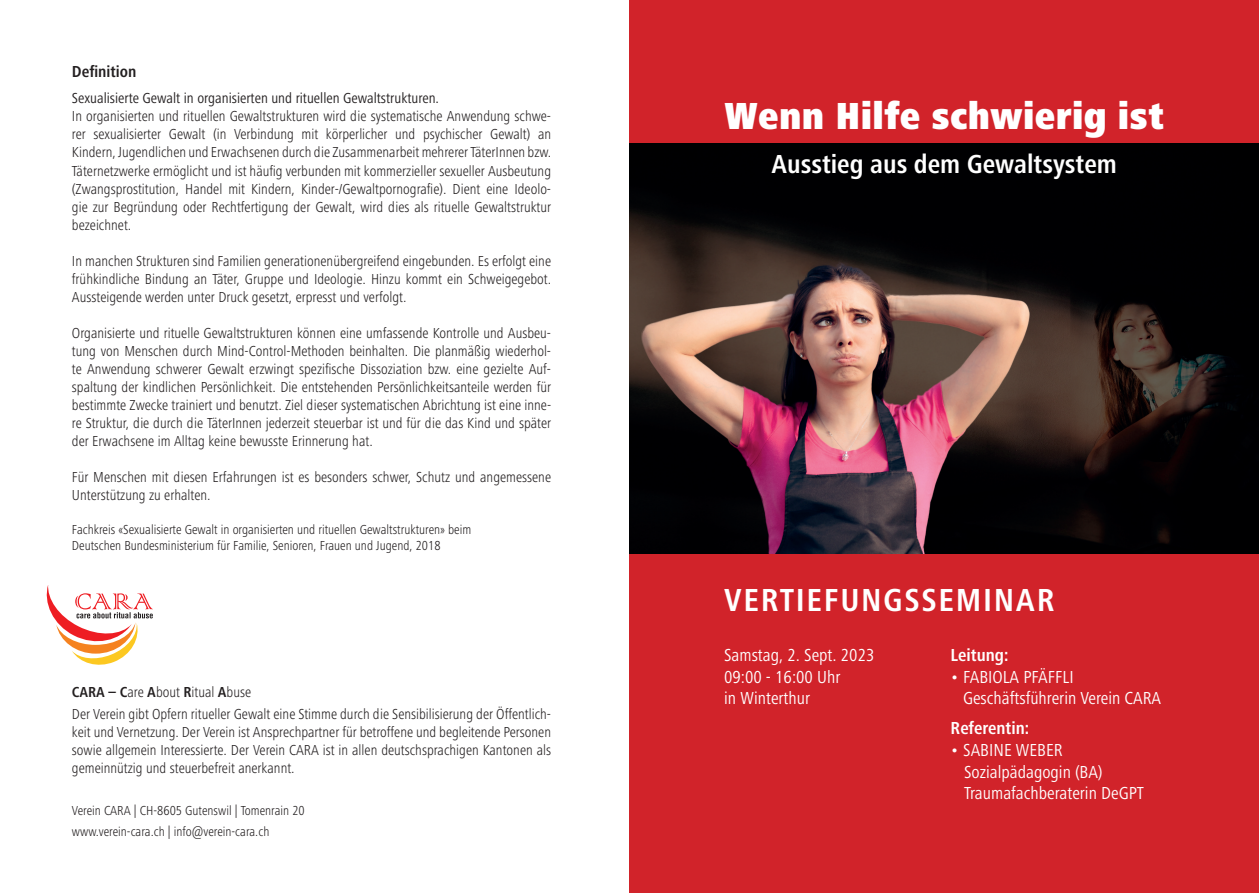
<style>
.page{position:relative;width:1259px;height:893px;background:#fff}
.page>*{position:absolute;margin:0;border:0;box-sizing:border-box;transform-origin:0 0}
.t1{font:900 condensed 39px "Frutiger Next";letter-spacing:.01em;color:#fff}
.t2{font:700 condensed 33px "Frutiger Next";letter-spacing:.05em;color:#fff}
.t3{font:700 condensed 27px "Frutiger Next";color:#fff}
.t4{font:condensed 18px/21.6px "Frutiger Next";color:#fff}
.t5{font:700 condensed 18px "Frutiger Next";color:#fff}
.t6{font:700 condensed 16.5px "Frutiger Next";color:#231f20}
.t7{font:300 condensed 15px/18px "Frutiger Next";color:#231f20;text-align:justify}
.t8{font:condensed 15px "Frutiger Next";color:#231f20}
.t9{font:300 condensed 13.5px/16.2px "Frutiger Next";color:#231f20}
.s1{font-weight:700}
</style>
<div class="page">
<div style="left:629px;top:0;width:630px;height:893px;background:#d1232a"></div>
<svg style="left:47px;top:585px;width:106px;height:80px"></svg>
<img style="left:629px;top:144px;width:630px;height:409px">
<p class="t6" style="left:72px;top:62px;width:66px">Definition</p>
<p class="t8" style="left:72px;top:90px;width:369px">Sexualisierte Gewalt in organisierten und rituellen Gewaltstrukturen.</p>
<p class="t7" style="left:72px;top:107px;width:481px">In organisierten und rituellen Gewaltstrukturen wird die systematische Anwendung schwe&shy;rer sexualisierter Gewalt (in Verbindung mit körperlicher und psychischer Gewalt) an Kindern, Jugendlichen und Erwachsenen durch die Zusammenarbeit mehrerer TäterInnen bzw.<br>Täternetzwerke ermöglicht und ist häufig verbunden mit kommerzieller sexueller Ausbeutung (Zwangsprostitution, Handel mit Kindern, Kinder-/Gewaltpornografie). Dient eine Ideolo&shy;gie zur Begründung oder Rechtfertigung der Gewalt, wird dies als rituelle Gewaltstruktur bezeichnet.</p>
<p class="t7" style="left:72px;top:251px;width:481px">In manchen Strukturen sind Familien generationenübergreifend eingebunden. Es erfolgt eine frühkindliche Bindung an Täter, Gruppe und Ideologie. Hinzu kommt ein Schweigegebot.<br>Aussteigende werden unter Druck gesetzt, erpresst und verfolgt.</p>
<p class="t7" style="left:72px;top:323px;width:481px">Organisierte und rituelle Gewaltstrukturen können eine umfassende Kontrolle und Ausbeu&shy;tung von Menschen durch Mind-Control-Methoden beinhalten. Die planmäßig wiederhol&shy;te Anwendung schwerer Gewalt erzwingt spezifische Dissoziation bzw. eine gezielte Auf&shy;spaltung der kindlichen Persönlichkeit. Die entstehenden Persönlichkeitsanteile werden für bestimmte Zwecke trainiert und benutzt. Ziel dieser systematischen Abrichtung ist eine inne&shy;re Struktur, die durch die TäterInnen jederzeit steuerbar ist und für die das Kind und später der Erwachsene im Alltag keine bewusste Erinnerung hat.</p>
<p class="t7" style="left:72px;top:467px;width:481px">Für Menschen mit diesen Erfahrungen ist es besonders schwer, Schutz und angemessene<br>Unterstützung zu erhalten.</p>
<p class="t9" style="left:72px;top:521px;width:401px">Fachkreis «Sexualisierte Gewalt in organisierten und rituellen Gewaltstrukturen» beim<br>Deutschen Bundesministerium für Familie, Senioren, Frauen und Jugend, 2018</p>
<p class="t7" style="left:72px;top:681px;width:481px;line-height:22.2px"><span class="s1">CARA – C</span>are <span class="s1">A</span>bout <span class="s1">R</span>itual <span class="s1">A</span>buse<br>Der Verein gibt Opfern ritueller Gewalt eine Stimme durch die Sensibilisierung der Öffentlich-</p>
<p class="t7" style="left:72px;top:723px;width:481px">keit und Vernetzung. Der Verein ist Ansprechpartner für betroffene und begleitende Personen sowie allgemein Interessierte. Der Verein CARA ist in allen deutschsprachigen Kantonen als gemeinnützig und steuerbefreit anerkannt.</p>
<p class="t9" style="left:72px;top:800px;width:234px;line-height:21px">Verein CARA | CH-8605 Gutenswil | Tomenrain 20 www.verein-cara.ch | info@verein-cara.ch</p>
<h1 class="t1" style="left:724px;top:94px;width:441px">Wenn Hilfe schwierig ist</h1>
<h3 class="t3" style="left:771px;top:148px;width:347px">Ausstieg aus dem Gewaltsystem</h3>
<h2 class="t2" style="left:724px;top:581px;width:332px">VERTIEFUNGSSEMINAR</h2>
<p class="t4" style="left:724px;top:644px;width:152px">Samstag, 2. Sept. 2023<br>09:00 - 16:00 Uhr<br>in Winterthur</p>
<p class="t5" style="left:950px;top:645px;width:59px">Leitung:</p>
<p class="t4" style="left:963px;top:666px;width:199px;text-indent:-13px">• FABIOLA PFÄFFLI<br>Geschäftsführerin Verein CARA</p>
<p class="t5" style="left:950px;top:718px;width:80px">Referentin:</p>
<p class="t4" style="left:964px;top:739px;width:181px;text-indent:-14px">• SABINE WEBER<br>Sozialpädagogin (BA)<br>Traumafachberaterin DeGPT</p>
</div>
